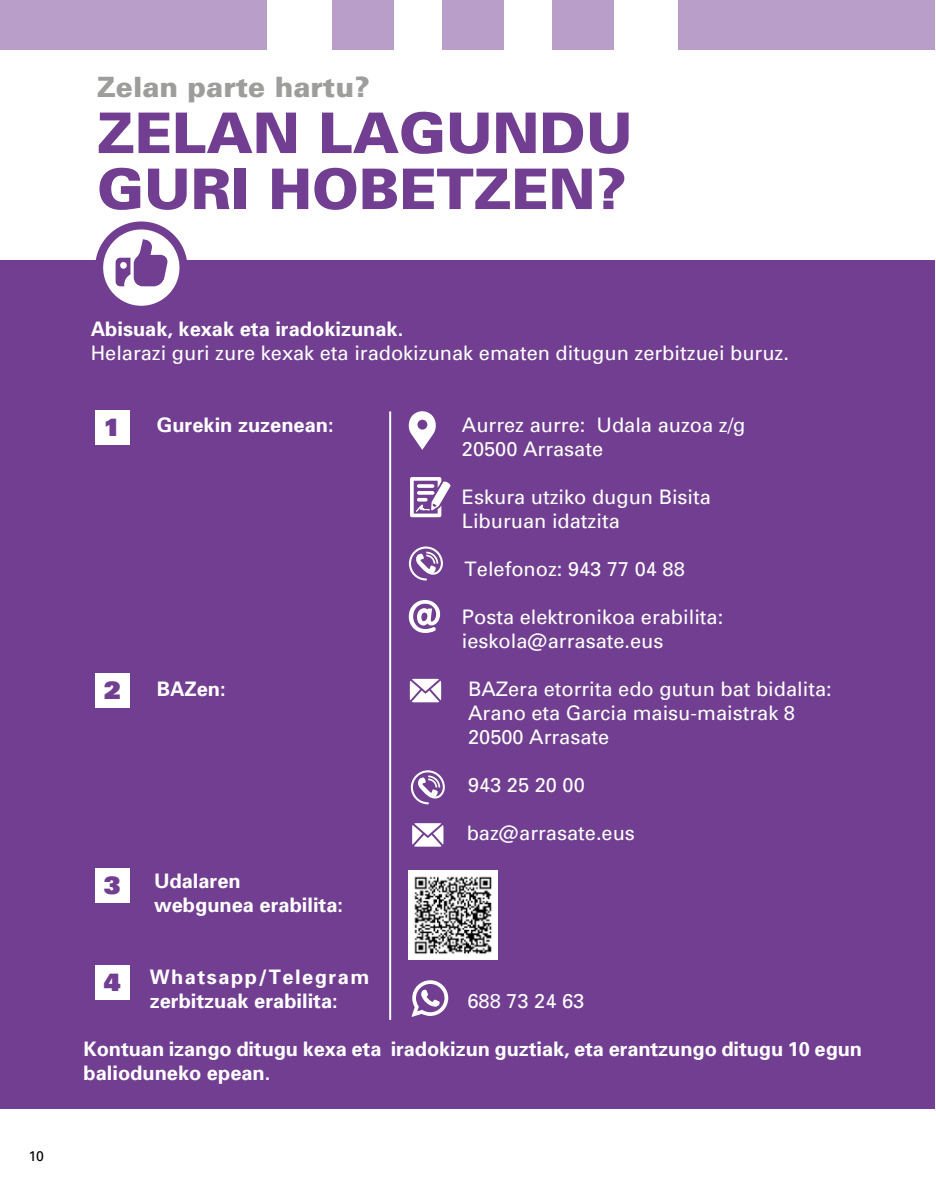
<style>
.page{position:relative;width:936px;height:1191px;background:#fff}
.page>*{position:absolute;margin:0;border:0;box-sizing:border-box;transform-origin:0 0}
.t1{font:68px "Breezi Icon Set";color:#713e91}
.t2{font:900 56px/56px "Univers";color:#713e91}
.t3{font:900 28px "Univers";color:#9d9d9c}
.t4{font:900 24px "Univers";color:#713e91}
.t5{font:20px/24px "Univers";color:#fff}
.t6{font:700 20px/24px "Univers";color:#fff}
.t7{font:14px "Univers";color:#000}
</style>
<div class="page">
<div style="left:0;top:260px;width:934px;height:848px;background:#713e91"></div>
<div style="left:95px;top:410px;width:34px;height:34px;background:#fff"></div>
<div style="left:95px;top:673px;width:34px;height:34px;background:#fff"></div>
<div style="left:95px;top:868px;width:34px;height:34px;background:#fff"></div>
<div style="left:95px;top:965px;width:34px;height:34px;background:#fff"></div>
<div style="left:0;top:0;width:267px;height:50px;background:#b89ec8"></div>
<div style="left:678px;top:0;width:257px;height:50px;background:#b89ec8"></div>
<div style="left:332px;top:0;width:61px;height:50px;background:#b89ec8"></div>
<div style="left:442px;top:0;width:61px;height:50px;background:#b89ec8"></div>
<div style="left:552px;top:0;width:61px;height:50px;background:#b89ec8"></div>
<svg style="left:409px;top:546px;width:34px;height:34px"></svg>
<hr style="left:389px;top:411px;width:2px;height:609px;background:#fff">
<div style="left:99px;top:225px;width:84px;height:85px;background:#fff;border-radius:50%"></div>
<div style="left:95px;top:221px;width:92px;height:93px;border:8px solid #713e91;border-radius:50%"></div>
<svg style="left:409px;top:600px;width:31px;height:33px"></svg>
<svg style="left:408px;top:411px;width:28px;height:39px"></svg>
<svg style="left:410px;top:477px;width:40px;height:40px"></svg>
<svg style="left:411px;top:770px;width:34px;height:34px"></svg>
<svg style="left:412px;top:823px;width:31px;height:23px"></svg>
<svg style="left:410px;top:679px;width:31px;height:23px"></svg>
<svg style="left:411px;top:980px;width:37px;height:37px"></svg>
<img style="left:408px;top:870px;width:89px;height:89px">
<p class="t7" style="left:28px;top:1147px;width:17px">10</p>
<h3 class="t3" style="left:97px;top:70px;width:274px">Zelan parte hartu?</h3>
<h2 class="t2" style="left:97px;top:104px;width:536px">ZELAN LAGUNDU<br>GURI HOBETZEN?</h2>
<h1 class="t1" style="left:114px;top:234px;width:57px">y</h1>
<p class="t6" style="left:91px;top:316px;width:314px">Abisuak, kexak eta iradokizunak.</p>
<p class="t5" style="left:91px;top:341px;width:699px">Helarazi guri zure kexak eta iradokizunak ematen ditugun zerbitzuei buruz.</p>
<p class="t4" style="left:104px;top:411px;width:18px">1</p>
<p class="t6" style="left:157px;top:412px;width:178px">Gurekin zuzenean:</p>
<p class="t5" style="left:462px;top:413px;width:285px">Aurrez aurre: Udala auzoa z/g<br>20500 Arrasate</p>
<p class="t5" style="left:462px;top:485px;width:250px">Eskura utziko dugun Bisita<br>Liburuan idatzita</p>
<p class="t5" style="left:464px;top:557px;width:222px">Telefonoz: 943 77 04 88</p>
<p class="t5" style="left:462px;top:605px;width:263px">Posta elektronikoa erabilita: ieskola@arrasate.eus</p>
<p class="t4" style="left:104px;top:674px;width:18px">2</p>
<p class="t6" style="left:157px;top:676px;width:70px">BAZen:</p>
<p class="t5" style="left:468px;top:677px;width:365px">BAZera etorrita edo gutun bat bidalita:<br>Arano eta Garcia maisu-maistrak 8<br>20500 Arrasate</p>
<p class="t5" style="left:468px;top:773px;width:118px">943 25 20 00</p>
<p class="t5" style="left:466px;top:821px;width:170px">baz@arrasate.eus</p>
<p class="t4" style="left:104px;top:870px;width:18px">3</p>
<p class="t6" style="left:154px;top:868px;width:190px">Udalaren webgunea erabilita:</p>
<p class="t4" style="left:104px;top:966px;width:18px">4</p>
<p class="t6" style="left:150px;top:964px;width:221px">Whatsapp/Telegram zerbitzuak erabilita:</p>
<p class="t5" style="left:467px;top:989px;width:118px">688 73 24 63</p>
<p class="t6" style="left:84px;top:1036px;width:780px">Kontuan izango ditugu kexa eta iradokizun guztiak, eta erantzungo ditugu 10 egun balioduneko epean.</p>
</div>
